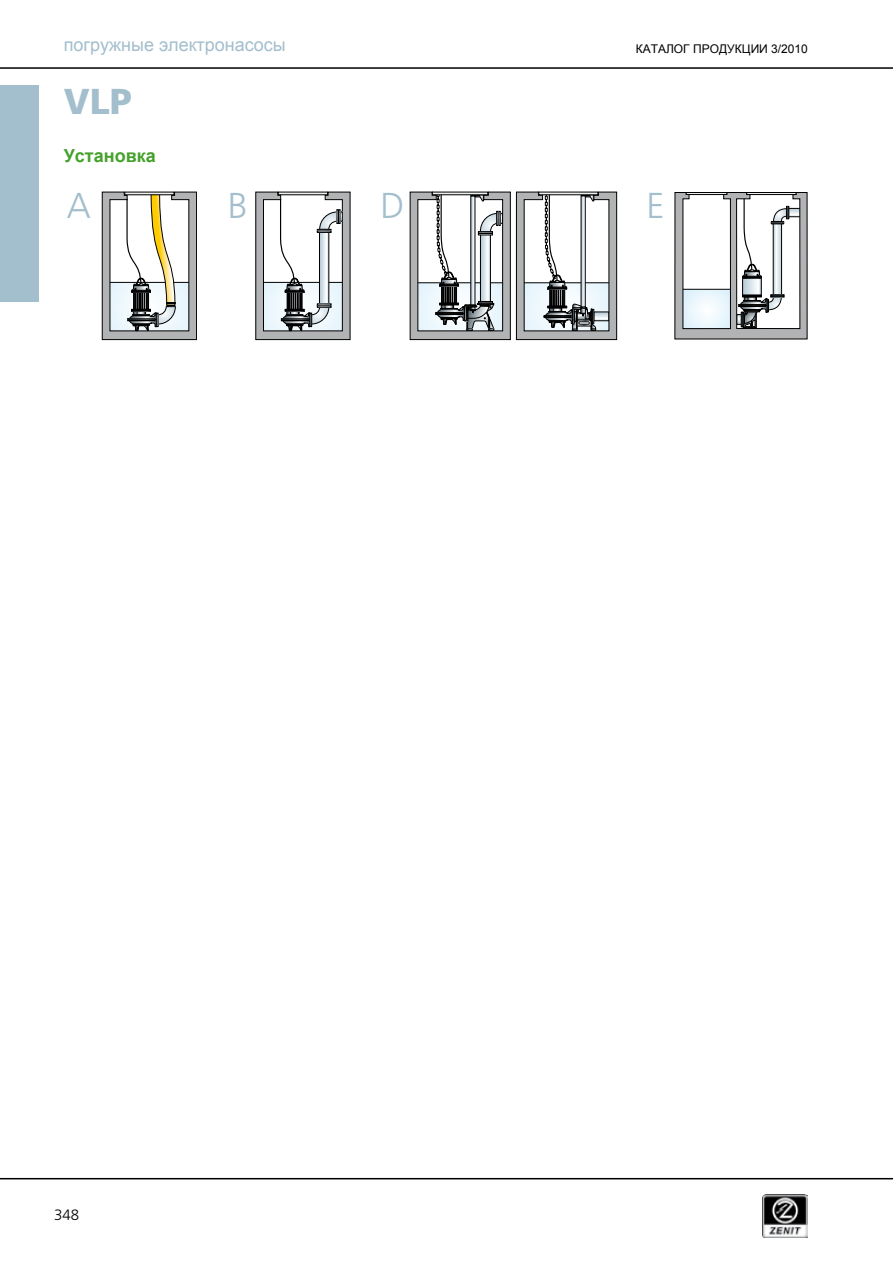
<style>
.page{position:relative;width:893px;height:1263px;background:#fff}
.page>*{position:absolute;margin:0;border:0;box-sizing:border-box;transform-origin:0 0}
.t1{font:300 36px "Frutiger";color:#a3becc}
.t2{font:900 36px "Frutiger";color:#a3becc}
.t3{font:18px "Arial";color:#a3becc}
.t4{font:700 18px "Arial";color:#45a12b}
.t5{font:300 15px "Frutiger";color:#000}
.t6{font:12px "Arial";color:#000}
</style>
<div class="page">
<hr style="left:0;top:67px;width:893px;height:2px;background:#000">
<div style="left:0;top:85px;width:38px;height:217px;background:#a3becc"></div>
<hr style="left:0;top:1178px;width:893px;height:1px;background:#000">
<img style="left:763px;top:1195px;width:45px;height:42px">
<svg style="left:255px;top:191px;width:95px;height:149px"></svg>
<svg style="left:410px;top:191px;width:207px;height:149px"></svg>
<hr style="left:538px;top:192px;width:60px;height:3px;background:#eceded">
<svg style="left:674px;top:192px;width:134px;height:148px"></svg>
<svg style="left:102px;top:191px;width:95px;height:149px"></svg>
<hr style="left:124px;top:192px;width:50px;height:3px;background:#eceded">
<p class="t3" style="left:64px;top:33px;width:223px">погружные электронасосы</p>
<p class="t6" style="left:636px;top:41px;width:174px">КАТАЛОГ ПРОДУКЦИИ 3/2010</p>
<h1 class="t2" style="left:64px;top:79px;width:70px">VLP</h1>
<p class="t4" style="left:64px;top:144px;width:93px">Установка</p>
<h1 class="t1" style="left:67px;top:186px;width:26px">A</h1>
<h1 class="t1" style="left:228px;top:186px;width:22px">B</h1>
<h1 class="t1" style="left:380px;top:186px;width:26px">D</h1>
<h1 class="t1" style="left:646px;top:186px;width:19px">E</h1>
<p class="t5" style="left:54px;top:1206px;width:27px">348</p>
</div>
